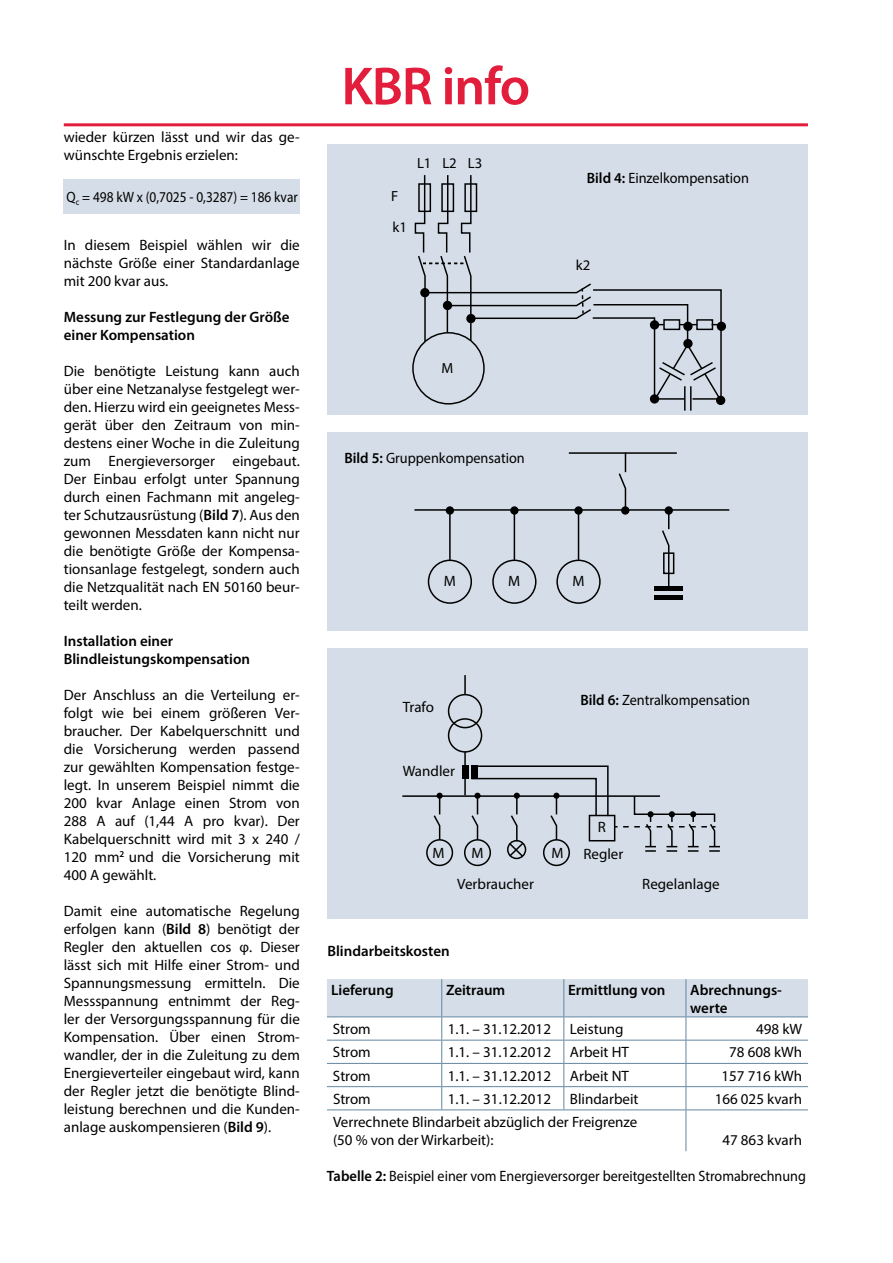
<style>
.page{position:relative;width:893px;height:1263px;background:#fff}
.page>*{position:absolute;margin:0;border:0;box-sizing:border-box;transform-origin:0 0}
.t1{font:600 54px "Myriad Pro";letter-spacing:-.02em;color:#e31d3c}
.t2{font:15px/18px "Myriad Pro";color:#000;text-align:justify}
.t3{font:600 15px/18px "Myriad Pro";color:#000}
.t4{font:15px "Myriad Pro";color:#000;scale:.95 1}
.t5{font:15px "Myriad Pro";color:#000;scale:.94 1}
.t6{font:15px "Myriad Pro";color:#000;scale:.89 1}
.t7{font:14.7px "Myriad Pro";color:#000}
.s1{font-weight:600}
</style>
<div class="page">
<hr style="left:64px;top:123px;width:744px;height:3px;background:#e31d3c">
<svg style="left:327px;top:979px;width:481px;height:130px"></svg>
<hr style="left:327px;top:1109px;width:115px;height:1px;background:#6286a0">
<hr style="left:442px;top:1109px;width:122px;height:1px;background:#6286a0">
<hr style="left:564px;top:1109px;width:122px;height:1px;background:#6286a0">
<hr style="left:686px;top:1109px;width:122px;height:1px;background:#6286a0">
<hr style="left:686px;top:1110px;width:1px;height:41px;background:#6286a0">
<div style="left:64px;top:180px;width:236px;height:34px;background:#d5dee8"></div>
<div style="left:327px;top:144px;width:481px;height:270px;background:#d5dee8"></div>
<div style="left:717px;top:322px;width:8px;height:8px;background:#000;border-radius:50%"></div>
<div style="left:717px;top:322px;width:9px;height:9px;border:1px solid #000;border-radius:50%"></div>
<div style="left:717px;top:396px;width:8px;height:8px;background:#000;border-radius:50%"></div>
<div style="left:716px;top:396px;width:9px;height:9px;border:1px solid #000;border-radius:50%"></div>
<svg style="left:414px;top:175px;width:308px;height:236px"></svg>
<div style="left:327px;top:432px;width:481px;height:198px;background:#d5dee8"></div>
<hr style="left:414px;top:509px;width:315px;height:2px;background:#000">
<hr style="left:569px;top:452px;width:108px;height:2px;background:#000">
<hr style="left:449px;top:510px;width:2px;height:50px;background:#000">
<div style="left:446px;top:506px;width:8px;height:9px;background:#000;border-radius:50%"></div>
<div style="left:428px;top:559px;width:44px;height:45px;border:2px solid #000;border-radius:50%"></div>
<hr style="left:514px;top:510px;width:1px;height:50px;background:#000">
<div style="left:510px;top:506px;width:9px;height:9px;background:#000;border-radius:50%"></div>
<div style="left:492px;top:559px;width:44px;height:45px;border:2px solid #000;border-radius:50%"></div>
<hr style="left:578px;top:510px;width:1px;height:50px;background:#000">
<div style="left:574px;top:506px;width:9px;height:9px;background:#000;border-radius:50%"></div>
<div style="left:556px;top:559px;width:45px;height:45px;border:2px solid #000;border-radius:50%"></div>
<div style="left:621px;top:506px;width:8px;height:9px;background:#000;border-radius:50%"></div>
<svg style="left:661px;top:510px;width:9px;height:76px"></svg>
<div style="left:665px;top:506px;width:8px;height:9px;background:#000;border-radius:50%"></div>
<div style="left:663px;top:552px;width:11px;height:22px;border:2px solid #000"></div>
<div style="left:655px;top:586px;width:28px;height:5px;background:#000"></div>
<div style="left:655px;top:595px;width:28px;height:5px;background:#000"></div>
<svg style="left:617px;top:453px;width:10px;height:58px"></svg>
<div style="left:327px;top:648px;width:481px;height:270px;background:#d5dee8"></div>
<hr style="left:402px;top:795px;width:258px;height:2px;background:#000">
<div style="left:462px;top:766px;width:6px;height:13px;background:#000"></div>
<hr style="left:464px;top:751px;width:2px;height:44px;background:#000">
<hr style="left:464px;top:675px;width:2px;height:20px;background:#000">
<div style="left:448px;top:694px;width:34px;height:34px;border:2px solid #000;border-radius:50%"></div>
<div style="left:448px;top:718px;width:34px;height:35px;border:2px solid #000;border-radius:50%"></div>
<svg style="left:432px;top:793px;width:11px;height:47px"></svg>
<div style="left:426px;top:839px;width:27px;height:27px;border:2px solid #000;border-radius:50%"></div>
<div style="left:464px;top:839px;width:27px;height:27px;border:2px solid #000;border-radius:50%"></div>
<div style="left:507px;top:840px;width:19px;height:19px;border:2px solid #000;border-radius:50%"></div>
<div style="left:543px;top:839px;width:27px;height:27px;border:2px solid #000;border-radius:50%"></div>
<svg style="left:623px;top:795px;width:97px;height:57px"></svg>
<svg style="left:470px;top:765px;width:147px;height:93px"></svg>
<p class="t2" style="left:64px;top:128px;width:238px">wieder kürzen lässt und wir das ge&shy;wünschte Ergebnis erzielen:</p>
<p class="t6" style="left:67px;top:188px;width:261px">Q<sub>c</sub> = 498 kW x (0,7025 - 0,3287) = 186 kvar</p>
<p class="t2" style="left:64px;top:236px;width:238px">In diesem Beispiel wählen wir die nächste Größe einer Standardanlage mit 200 kvar aus.</p>
<p class="t3" style="left:64px;top:307px;width:227px">Messung zur Festlegung der Größe einer Kompensation</p>
<p class="t2" style="left:64px;top:362px;width:238px">Die benötigte Leistung kann auch über eine Netzanalyse festgelegt wer&shy;den. Hierzu wird ein geeignetes Mess&shy;gerät über den Zeitraum von min&shy;destens einer Woche in die Zuleitung zum Energieversorger eingebaut.<br>Der Einbau erfolgt unter Spannung durch einen Fachmann mit angeleg&shy;ter Schutzausrüstung (<span class="s1">Bild 7</span>). Aus den gewonnen Messdaten kann nicht nur die benötigte Größe der Kompensa&shy;tionsanlage festgelegt, sondern auch die Netzqualität nach EN 50160 beur&shy;teilt werden.</p>
<p class="t3" style="left:64px;top:631px;width:188px">Installation einer<br>Blindleistungskompensation</p>
<p class="t2" style="left:64px;top:686px;width:238px">Der Anschluss an die Verteilung er&shy;folgt wie bei einem größeren Ver&shy;braucher. Der Kabelquerschnitt und die Vorsicherung werden passend zur gewählten Kompensation festge&shy;legt. In unserem Beispiel nimmt die 200 kvar Anlage einen Strom von 288 A auf (1,44 A pro kvar). Der Kabelquerschnitt wird mit 3 x 240 / 120 mm<sup>2</sup> und die Vorsicherung mit 400 A gewählt.</p>
<p class="t2" style="left:64px;top:902px;width:238px">Damit eine automatische Regelung erfolgen kann (<span class="s1">Bild 8</span>) benötigt der Regler den aktuellen cos φ. Dieser lässt sich mit Hilfe einer Strom- und Spannungsmessung ermitteln. Die Messspannung entnimmt der Reg&shy;ler der Versorgungsspannung für die Kompensation. Über einen Strom&shy;wandler, der in die Zuleitung zu dem Energieverteiler eingebaut wird, kann der Regler jetzt die benötigte Blind&shy;leistung berechnen und die Kunden&shy;anlage auskompensieren (<span class="s1">Bild 9</span>).</p>
<h1 class="t1" style="left:341px;top:52px;width:190px">KBR info</h1>
<p class="t7" style="left:391px;top:187px;width:9px">F</p>
<p class="t7" style="left:392px;top:218px;width:16px">k1</p>
<p class="t7" style="left:417px;top:154px;width:16px">L1</p>
<p class="t7" style="left:442px;top:154px;width:41px">L2 L3</p>
<p class="t7" style="left:442px;top:359px;width:13px">M</p>
<p class="t4" style="left:344px;top:449px;width:191px"><span class="s1">Bild 5:</span> Gruppenkompensation</p>
<p class="t4" style="left:587px;top:169px;width:172px"><span class="s1">Bild 4:</span> Einzelkompensation</p>
<p class="t7" style="left:576px;top:256px;width:16px">k2</p>
<p class="t2" style="left:444px;top:572px;width:14px">M</p>
<p class="t2" style="left:508px;top:572px;width:14px">M</p>
<p class="t2" style="left:572px;top:572px;width:14px">M</p>
<p class="t2" style="left:403px;top:697px;width:33px">Trafo</p>
<p class="t4" style="left:580px;top:691px;width:180px"><span class="s1">Bild 6:</span> Zentralkompensation</p>
<p class="t2" style="left:403px;top:761px;width:54px">Wandler</p>
<p class="t2" style="left:598px;top:818px;width:10px">R</p>
<p class="t2" style="left:433px;top:844px;width:14px">M</p>
<p class="t2" style="left:472px;top:844px;width:14px">M</p>
<p class="t2" style="left:552px;top:844px;width:14px">M</p>
<p class="t2" style="left:583px;top:844px;width:41px">Regler</p>
<p class="t2" style="left:457px;top:875px;width:78px">Verbraucher</p>
<p class="t2" style="left:642px;top:875px;width:79px">Regelanlage</p>
<p class="t3" style="left:327px;top:941px;width:124px">Blindarbeitskosten</p>
<p class="t3" style="left:331px;top:980px;width:64px">Lieferung</p>
<p class="t3" style="left:446px;top:980px;width:61px">Zeitraum</p>
<p class="t3" style="left:568px;top:980px;width:99px">Ermittlung von</p>
<p class="t3" style="left:690px;top:980px;width:93px">Abrechnungs&shy;werte</p>
<p class="t2" style="left:333px;top:1020px;width:39px">Strom</p>
<p class="t2" style="left:448px;top:1020px;width:105px">1.1. – 31.12.2012</p>
<p class="t2" style="left:570px;top:1020px;width:55px">Leistung</p>
<p class="t2" style="left:756px;top:1020px;width:47px">498 kW</p>
<p class="t2" style="left:333px;top:1043px;width:39px">Strom</p>
<p class="t2" style="left:448px;top:1043px;width:105px">1.1. – 31.12.2012</p>
<p class="t2" style="left:570px;top:1043px;width:61px">Arbeit HT</p>
<p class="t2" style="left:729px;top:1043px;width:74px">78 608 kWh</p>
<p class="t2" style="left:333px;top:1066px;width:39px">Strom</p>
<p class="t2" style="left:448px;top:1066px;width:105px">1.1. – 31.12.2012</p>
<p class="t2" style="left:570px;top:1066px;width:61px">Arbeit NT</p>
<p class="t2" style="left:722px;top:1066px;width:82px">157 716 kWh</p>
<p class="t2" style="left:333px;top:1089px;width:39px">Strom</p>
<p class="t2" style="left:448px;top:1089px;width:105px">1.1. – 31.12.2012</p>
<p class="t2" style="left:570px;top:1089px;width:70px">Blindarbeit</p>
<p class="t2" style="left:715px;top:1089px;width:89px">166 025 kvarh</p>
<p class="t2" style="left:333px;top:1113px;width:306px">Verrechnete Blindarbeit abzüglich der Freigrenze (50 % von der Wirkarbeit):</p>
<p class="t2" style="left:722px;top:1131px;width:81px">47 863 kvarh</p>
<p class="t5" style="left:327px;top:1167px;width:511px"><span class="s1">Tabelle 2:</span> Beispiel einer vom Energieversorger bereitgestellten Stromabrechnung</p>
</div>
